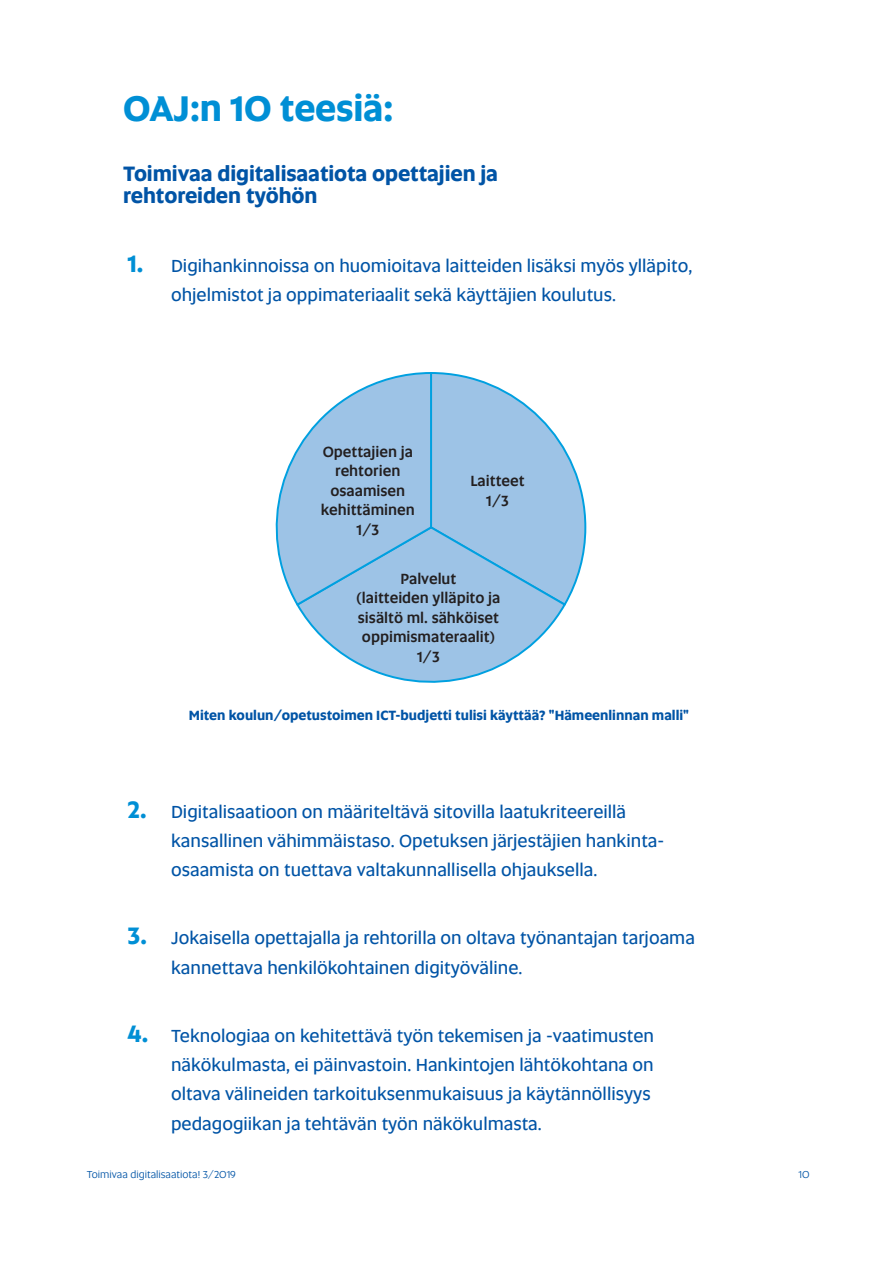
<style>
.page{position:relative;width:893px;height:1263px;background:#fff}
.page>*{position:absolute;margin:0;border:0;box-sizing:border-box;transform-origin:0 0}
.otsikko__h1{font:700 36px "Altis";letter-spacing:-.005em;color:#008fd5}
.laatikon_otsikko{font:700 21px/22.5px "Altis";letter-spacing:-.005em;color:#0154a6}
.leipis{font:18px/29.2px "Altis";color:#0154a6}
.leipis-2{font:500 15px/19.5px "Altis";color:#231f20;text-align:center}
.leipis-3{font:700 13.5px "Altis";color:#0154a6}
.leipis-4{font:10.5px "Altis";color:#0154a6}
.s1{font-weight:700;font-size:24px;color:#008fd5}
</style>
<div class="page">
<svg style="left:275px;top:372px;width:312px;height:311px"></svg>
<p class="otsikko__h1" style="left:123px;top:81px;width:272px">OAJ:n 10 teesiä:</p>
<p class="laatikon_otsikko" style="left:123px;top:161px;width:376px">Toimivaa digitalisaatiota opettajien ja rehtoreiden työhön</p>
<p class="leipis" style="left:171px;top:250px;width:523px;text-indent:-44px"><span class="s1">1.</span> Digihankinnoissa on huomioitava laitteiden lisäksi myös ylläpito, ohjelmistot ja oppimateriaalit sekä käyttäjien koulutus.</p>
<p class="leipis-2" style="left:321px;top:441px;width:96px">Opettajien ja rehtorien osaamisen kehittäminen<br>1/3</p>
<p class="leipis-2" style="left:470px;top:470px;width:56px">Laitteet<br>1/3</p>
<p class="leipis-2" style="left:356px;top:568px;width:145px">Palvelut<br>(laitteiden ylläpito ja sisältö ml. sähköiset oppimismateraalit)<br>1/3</p>
<p class="leipis-3" style="left:189px;top:705px;width:502px">Miten koulun/opetustoimen ICT-budjetti tulisi käyttää? "Hämeenlinnan malli"</p>
<p class="leipis" style="left:128px;top:796px;width:500px"><span class="s1">2.</span> Digitalisaatioon on määriteltävä sitovilla laatukriteereillä</p>
<p class="leipis" style="left:171px;top:825px;width:495px">kansallinen vähimmäistaso. Opetuksen järjestäjien hankinta-</p>
<p class="leipis" style="left:171px;top:854px;width:428px">osaamista on tuettava valtakunnallisella ohjauksella.</p>
<p class="leipis" style="left:171px;top:923px;width:525px;text-indent:-44px"><span class="s1">3.</span> Jokaisella opettajalla ja rehtorilla on oltava työnantajan tarjoama kannettava henkilökohtainen digityöväline.</p>
<p class="leipis" style="left:128px;top:1020px;width:528px"><span class="s1">4.</span> Teknologiaa on kehitettävä työn tekemisen ja -vaatimusten</p>
<p class="leipis" style="left:171px;top:1049px;width:484px">näkökulmasta, ei päinvastoin. Hankintojen lähtökohtana on</p>
<p class="leipis" style="left:171px;top:1079px;width:481px">oltava välineiden tarkoituksenmukaisuus ja käytännöllisyys</p>
<p class="leipis" style="left:171px;top:1108px;width:372px">pedagogiikan ja tehtävän työn näkökulmasta.</p>
<p class="leipis-4" style="left:87px;top:1167px;width:151px">Toimivaa digitalisaatiota! 3/2019</p>
<p class="leipis-4" style="left:798px;top:1167px;width:13px">10</p>
</div>
